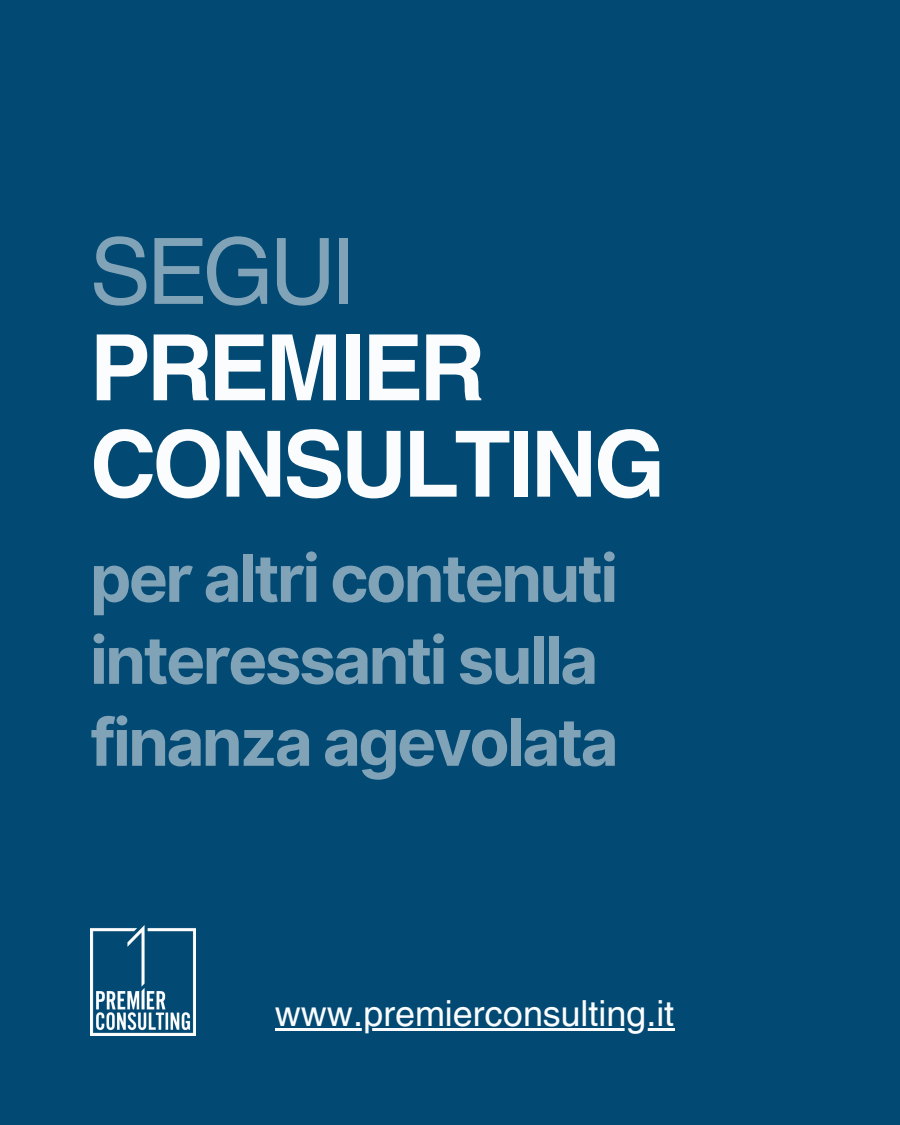
<style>
.page{position:relative;width:900px;height:1125px;background:#024a73}
.page>*{position:absolute;margin:0;border:0;box-sizing:border-box;transform-origin:0 0}
.t1{font:700 91.7px/96.4px "Helvetica World";letter-spacing:-.04em;color:#fbfcfd}
.t2{font:700 65.6px/82px "Inter";letter-spacing:-.04em;color:#81a3b8}
.t3{font:36px "Helvetica World";color:#fbfcfd}
.s1{font-weight:400;color:#81a3b8}
</style>
<div class="page">
<img style="left:90px;top:926px;width:106px;height:109px">
<hr style="left:275px;top:1028px;width:399px;height:3px;background:#fbfcfd">
<h2 class="t1" style="left:90px;top:214px;width:577px"><span class="s1">SEGUI<br></span>PREMIER<br>CONSULTING</h2>
<p class="t2" style="left:90px;top:537px;width:530px">per altri contenuti interessanti sulla finanza agevolata</p>
<p class="t3" style="left:275px;top:992px;width:401px">www.premierconsulting.it</p>
</div>
